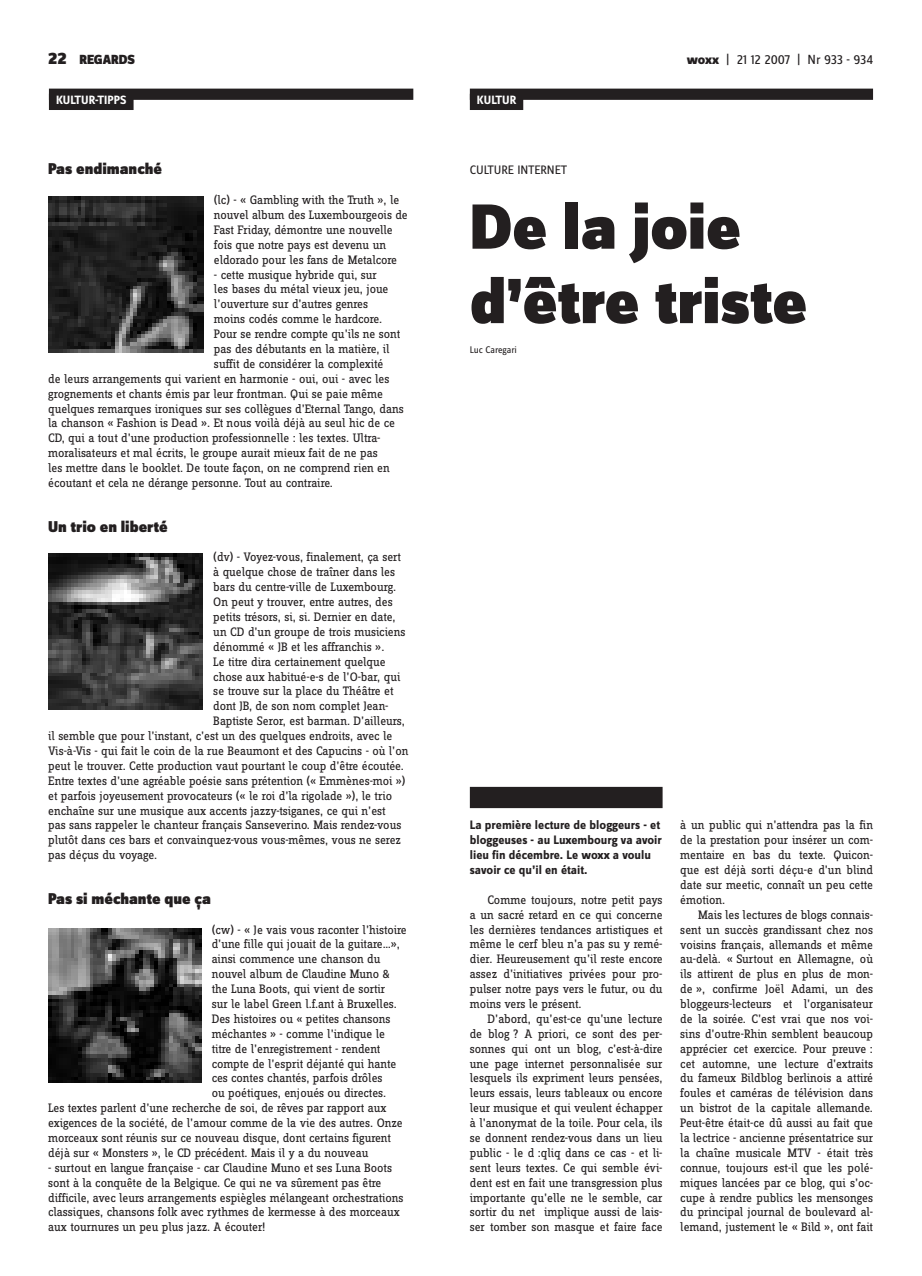
<style>
.page{position:relative;width:922px;height:1276px;background:#fff}
.page>*{position:absolute;margin:0;border:0;box-sizing:border-box;transform-origin:0 0}
.t1{font:900 66.25px/74.4px "Zine Sans Dis";color:#231f20}
.t2{font:900 16.25px "Zine Sans Dis";color:#231f20}
.t3{font:13.75px "Zine Sans Dis";letter-spacing:-.01em;color:#231f20}
.t4{font:900 13.75px "Zine Sans Dis";letter-spacing:-.01em;color:#231f20}
.t5{font:12.75px/14.9px "Zine Slab Dis";letter-spacing:-.005em;color:#231f20;text-align:justify}
.t6{font:700 12.75px/14.9px "Zine Sans Dis";color:#231f20}
.t7{font:12.75px "Zine Sans Dis";letter-spacing:-.01em;color:#231f20}
.t8{font:700 12.5px "Zine Sans Dis";color:#fff}
.t9{font:10px "Zine Sans Dis";color:#231f20}
.s1{font-size:17.5px}
.s2{font-weight:800}
</style>
<div class="page">
<div style="left:469px;top:89px;width:403px;height:11px;background:#231f20"></div>
<div style="left:469px;top:787px;width:193px;height:21px;background:#231f20"></div>
<div style="left:469px;top:94px;width:54px;height:16px;background:#231f20"></div>
<div style="left:49px;top:89px;width:364px;height:11px;background:#231f20"></div>
<div style="left:49px;top:94px;width:84px;height:16px;background:#231f20"></div>
<img style="left:49px;top:554px;width:154px;height:155px">
<img style="left:49px;top:197px;width:154px;height:155px">
<img style="left:49px;top:928px;width:152px;height:154px">
<p class="t4" style="left:48px;top:52px;width:88px"><span class="s1">22</span> REGARDS</p>
<p class="t3" style="left:686px;top:52px;width:188px"><span class="s2">woxx</span> | 21 12 2007 | Nr 933 - 934</p>
<p class="t8" style="left:56px;top:95px;width:72px">KULTUR-TIPPS</p>
<p class="t8" style="left:477px;top:95px;width:41px">KULTUR</p>
<p class="t2" style="left:48px;top:159px;width:115px">Pas endimanché</p>
<p class="t5" style="left:214px;top:194px;width:195px;text-align:left">(lc) - « Gambling with the Truth », le nouvel album des Luxembourgeois de Fast Friday, démontre une nouvelle fois que notre pays est devenu un eldorado pour les fans de Metalcore</p>
<p class="t5" style="left:214px;top:268px;width:164px">- cette musique hybride qui, sur</p>
<p class="t5" style="left:214px;top:283px;width:176px">les bases du métal vieux jeu, joue</p>
<p class="t5" style="left:214px;top:298px;width:156px">l’ouverture sur d’autres genres</p>
<p class="t5" style="left:214px;top:313px;width:170px">moins codés comme le hardcore.</p>
<p class="t5" style="left:214px;top:328px;width:188px">Pour se rendre compte qu’ils ne sont</p>
<p class="t5" style="left:214px;top:343px;width:177px">pas des débutants en la matière, il</p>
<p class="t5" style="left:214px;top:357px;width:171px">suffit de considérer la complexité</p>
<p class="t5" style="left:48px;top:372px;width:342px">de leurs arrangements qui varient en harmonie - oui, oui - avec les</p>
<p class="t5" style="left:48px;top:387px;width:336px">grognements et chants émis par leur frontman. Qui se paie même</p>
<p class="t5" style="left:48px;top:402px;width:357px">quelques remarques ironiques sur ses collègues d’Eternal Tango, dans</p>
<p class="t5" style="left:48px;top:417px;width:348px">la chanson « Fashion is Dead ». Et nous voilà déjà au seul hic de ce</p>
<p class="t5" style="left:48px;top:432px;width:334px">CD, qui a tout d’une production professionnelle : les textes. Ultra-</p>
<p class="t5" style="left:48px;top:447px;width:331px">moralisateurs et mal écrits, le groupe aurait mieux fait de ne pas</p>
<p class="t5" style="left:48px;top:462px;width:343px">les mettre dans le booklet. De toute façon, on ne comprend rien en</p>
<p class="t5" style="left:48px;top:476px;width:286px">écoutant et cela ne dérange personne. Tout au contraire.</p>
<p class="t2" style="left:48px;top:516px;width:121px">Un trio en liberté</p>
<p class="t5" style="left:213px;top:551px;width:189px">(dv) - Voyez-vous, finalement, ça sert</p>
<p class="t5" style="left:213px;top:566px;width:183px">à quelque chose de traîner dans les</p>
<p class="t5" style="left:213px;top:581px;width:184px">bars du centre-ville de Luxembourg.</p>
<p class="t5" style="left:213px;top:596px;width:181px">On peut y trouver, entre autres, des</p>
<p class="t5" style="left:213px;top:610px;width:184px">petits trésors, si, si. Dernier en date,</p>
<p class="t5" style="left:213px;top:625px;width:193px">un CD d’un groupe de trois musiciens</p>
<p class="t5" style="left:213px;top:640px;width:172px">dénommé « JB et les affranchis ».</p>
<p class="t5" style="left:213px;top:655px;width:174px">Le titre dira certainement quelque</p>
<p class="t5" style="left:213px;top:670px;width:189px">chose aux habitué-e-s de l’O-bar, qui</p>
<p class="t5" style="left:213px;top:685px;width:181px">se trouve sur la place du Théâtre et</p>
<p class="t5" style="left:213px;top:700px;width:176px">dont JB, de son nom complet Jean-</p>
<p class="t5" style="left:213px;top:715px;width:193px">Baptiste Seror, est barman. D’ailleurs,</p>
<p class="t5" style="left:48px;top:729px;width:345px">il semble que pour l’instant, c’est un des quelques endroits, avec le</p>
<p class="t5" style="left:48px;top:744px;width:361px">Vis-à-Vis - qui fait le coin de la rue Beaumont et des Capucins - où l’on</p>
<p class="t5" style="left:48px;top:759px;width:357px">peut le trouver. Cette production vaut pourtant le coup d’être écoutée.</p>
<p class="t5" style="left:48px;top:774px;width:358px">Entre textes d’une agréable poésie sans prétention (« Emmènes-moi »)</p>
<p class="t5" style="left:48px;top:789px;width:345px">et parfois joyeusement provocateurs (« le roi d’la rigolade »), le trio</p>
<p class="t5" style="left:48px;top:804px;width:339px">enchaîne sur une musique aux accents jazzy-tsiganes, ce qui n’est</p>
<p class="t5" style="left:48px;top:819px;width:354px">pas sans rappeler le chanteur français Sanseverino. Mais rendez-vous</p>
<p class="t5" style="left:48px;top:834px;width:354px">plutôt dans ces bars et convainquez-vous vous-mêmes, vous ne serez</p>
<p class="t5" style="left:48px;top:849px;width:110px">pas déçus du voyage.</p>
<p class="t2" style="left:48px;top:888px;width:164px">Pas si méchante que ça</p>
<p class="t5" style="left:212px;top:923px;width:197px">(cw) - « Je vais vous raconter l’histoire</p>
<p class="t5" style="left:212px;top:938px;width:190px">d’une fille qui jouait de la guitare…»,</p>
<p class="t5" style="left:212px;top:953px;width:170px">ainsi commence une chanson du</p>
<p class="t5" style="left:212px;top:968px;width:180px">nouvel album de Claudine Muno &amp;</p>
<p class="t5" style="left:212px;top:982px;width:175px">the Luna Boots, qui vient de sortir</p>
<p class="t5" style="left:212px;top:997px;width:187px">sur le label Green l.f.ant à Bruxelles.</p>
<p class="t5" style="left:212px;top:1012px;width:180px">Des histoires ou « petites chansons</p>
<p class="t5" style="left:212px;top:1027px;width:175px">méchantes » - comme l’indique le</p>
<p class="t5" style="left:212px;top:1042px;width:170px">titre de l’enregistrement - rendent</p>
<p class="t5" style="left:212px;top:1057px;width:186px">compte de l’esprit déjanté qui hante</p>
<p class="t5" style="left:212px;top:1072px;width:172px">ces contes chantés, parfois drôles</p>
<p class="t5" style="left:212px;top:1087px;width:176px">ou poétiques, enjoués ou directes.</p>
<p class="t5" style="left:48px;top:1101px;width:340px">Les textes parlent d’une recherche de soi, de rêves par rapport aux</p>
<p class="t5" style="left:48px;top:1116px;width:356px">exigences de la société, de l’amour comme de la vie des autres. Onze</p>
<p class="t5" style="left:48px;top:1131px;width:344px">morceaux sont réunis sur ce nouveau disque, dont certains figurent</p>
<p class="t5" style="left:48px;top:1146px;width:322px">déjà sur « Monsters », le CD précédent. Mais il y a du nouveau</p>
<p class="t5" style="left:48px;top:1161px;width:357px;text-align:left">- surtout en langue française - car Claudine Muno et ses Luna Boots sont à la conquête de la Belgique. Ce qui ne va sûrement pas être difficile, avec leurs arrangements espiègles mélangeant orchestrations classiques, chansons folk avec rythmes de kermesse à des morceaux aux tournures un peu plus jazz. A écouter!</p>
<p class="t7" style="left:469px;top:162px;width:99px">CULTURE INTERNET</p>
<h1 class="t1" style="left:469px;top:189px;width:339px">De la joie d’être triste</h1>
<p class="t9" style="left:469px;top:344px;width:49px">Luc Caregari</p>
<p class="t6" style="left:469px;top:819px;width:193px">La première lecture de bloggeurs - et bloggeuses - au Luxembourg va avoir lieu fin décembre. Le woxx a voulu savoir ce qu’il en était.</p>
<p class="t5" style="left:469px;top:893px;width:194px;text-indent:18px">Comme toujours, notre petit pays a un sacré retard en ce qui concerne les dernières tendances artistiques et même le cerf bleu n’a pas su y remé&shy;dier. Heureusement qu’il reste encore assez d’initiatives privées pour pro&shy;pulser notre pays vers le futur, ou du moins vers le présent.</p>
<p class="t5" style="left:469px;top:1012px;width:194px;text-indent:18px">D’abord, qu’est-ce qu’une lecture de blog ? A priori, ce sont des per&shy;sonnes qui ont un blog, c’est-à-dire une page internet personnalisée sur lesquels ils expriment leurs pensées, leurs essais, leurs tableaux ou encore leur musique et qui veulent échapper à l’anonymat de la toile. Pour cela, ils se donnent rendez-vous dans un lieu public - le d :qliq dans ce cas - et li&shy;sent leurs textes. Ce qui semble évi&shy;dent est en fait une transgression plus importante qu’elle ne le semble, car sortir du net implique aussi de lais&shy;ser tomber son masque et faire face</p>
<p class="t5" style="left:680px;top:819px;width:194px">à un public qui n’attendra pas la fin de la prestation pour insérer un com&shy;mentaire en bas du texte. Quicon&shy;que est déjà sorti déçu-e d’un blind date sur meetic, connaît un peu cette émotion.</p>
<p class="t5" style="left:680px;top:908px;width:194px;text-indent:18px">Mais les lectures de blogs connais&shy;sent un succès grandissant chez nos voisins français, allemands et même au-delà. « Surtout en Allemagne, où ils attirent de plus en plus de mon&shy;de », confirme Joël Adami, un des bloggeurs-lecteurs et l’organisateur de la soirée. C’est vrai que nos voi&shy;sins d’outre-Rhin semblent beaucoup apprécier cet exercice. Pour preuve : cet automne, une lecture d’extraits du fameux Bildblog berlinois a attiré foules et caméras de télévision dans un bistrot de la capitale allemande.<br>Peut-être était-ce dû aussi au fait que la lectrice - ancienne présentatrice sur la chaîne musicale MTV - était très connue, toujours est-il que les polé&shy;miques lancées par ce blog, qui s’oc&shy;cupe à rendre publics les mensonges du principal journal de boulevard al&shy;lemand, justement le « Bild », ont fait</p>
</div>
